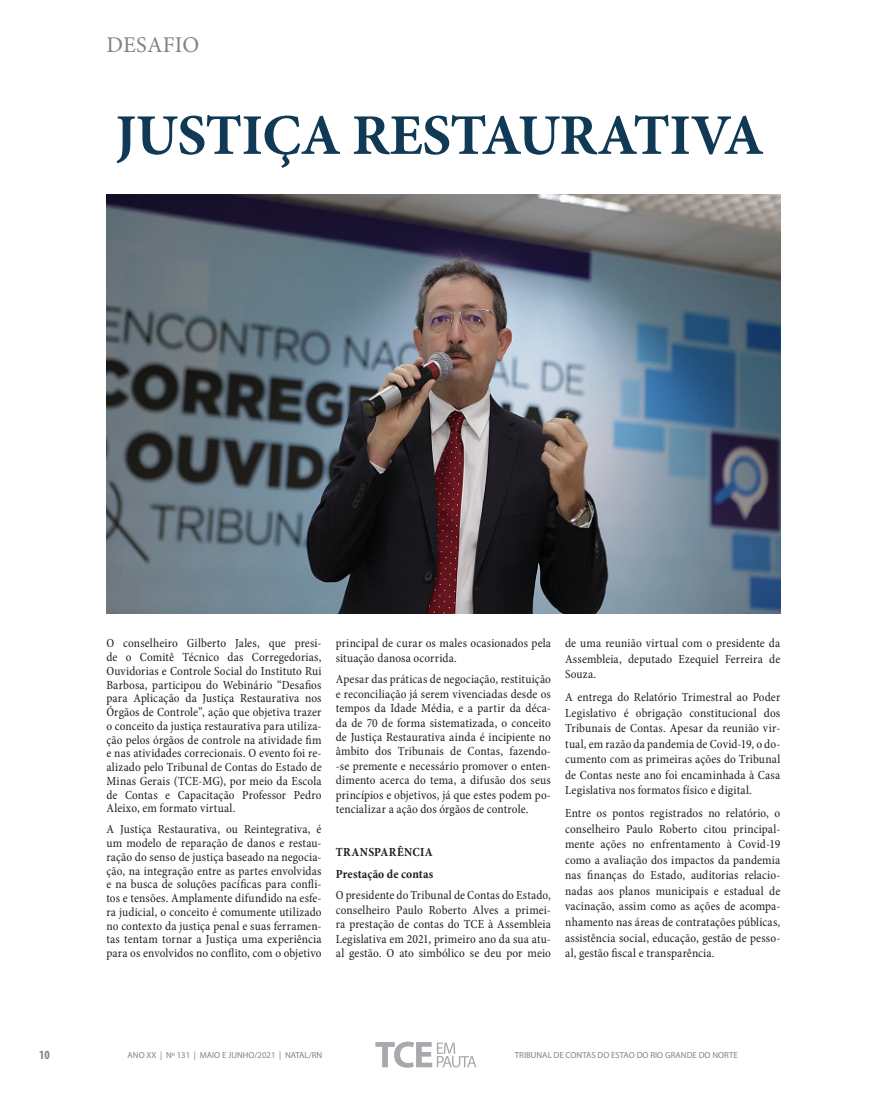
<style>
.page{position:relative;width:869px;height:1099px;background:#fff}
.page>*{position:absolute;margin:0;border:0;box-sizing:border-box;transform-origin:0 0}
.t1{font:700 57.5px "Minion Pro";letter-spacing:-.01em;color:#0f3955}
.t2{font:22.5px "Minion Pro";letter-spacing:.01em;color:#808285}
.PARÁGRAFO_COMUM{font:condensed 12.5px/13.8px "Minion Pro";letter-spacing:.01em;color:#231f20;text-align:justify}
.PARÁGRAFO_COMUM-2{font:700 condensed 12.5px "Minion Pro";letter-spacing:.015em;color:#231f20}
.t3{font:700 condensed 12.5px "Myriad Pro";color:#808285}
.t4{font:8.75px "Myriad Pro";color:#808285}
</style>
<div class="page">
<svg style="left:375px;top:1041px;width:101px;height:26px"></svg>
<img style="left:106px;top:195px;width:674px;height:418px">
<p class="t2" style="left:106px;top:30px;width:94px">DESAFIO</p>
<p class="t1" style="left:115px;top:95px;width:650px">JUSTIÇA RESTAURATIVA</p>
<p class="PARÁGRAFO_COMUM" style="left:106px;top:636px;width:216px">O conselheiro Gilberto Jales, que presi&shy;de o Comitê Técnico das Corregedorias, Ouvidorias e Controle Social do Instituto Rui Barbosa, participou do Webinário “Desafios para Aplicação da Justiça Restaurativa nos Órgãos de Controle”, ação que objetiva trazer o conceito da justiça restaurativa para utiliza&shy;ção pelos órgãos de controle na atividade fim e nas atividades correcionais. O evento foi re&shy;alizado pelo Tribunal de Contas do Estado de Minas Gerais (TCE-MG), por meio da Escola de Contas e Capacitação Professor Pedro Aleixo, em formato virtual.</p>
<p class="PARÁGRAFO_COMUM" style="left:106px;top:822px;width:216px">A Justiça Restaurativa, ou Reintegrativa, é um modelo de reparação de danos e restau&shy;ração do senso de justiça baseado na negocia&shy;ção, na integração entre as partes envolvidas e na busca de soluções pacíficas para confli&shy;tos e tensões. Amplamente difundido na esfe&shy;ra judicial, o conceito é comumente utilizado no contexto da justiça penal e suas ferramen&shy;tas tentam tornar a Justiça uma experiência para os envolvidos no conflito, com o objetivo</p>
<p class="PARÁGRAFO_COMUM" style="left:335px;top:636px;width:216px;line-height:14.5px">principal de curar os males ocasionados pela situação danosa ocorrida.</p>
<p class="PARÁGRAFO_COMUM" style="left:335px;top:672px;width:216px;line-height:14.5px">Apesar das práticas de negociação, restituição e reconciliação já serem vivenciadas desde os tempos da Idade Média, e a partir da déca&shy;da de 70 de forma sistematizada, o conceito de Justiça Restaurativa ainda é incipiente no âmbito dos Tribunais de Contas, fazendo--se premente e necessário promover o enten&shy;dimento acerca do tema, a difusão dos seus princípios e objetivos, já que estes podem po&shy;tencializar a ação dos órgãos de controle.</p>
<p class="PARÁGRAFO_COMUM-2" style="left:335px;top:843px;width:98px">TRANSPARÊNCIA</p>
<p class="PARÁGRAFO_COMUM-2" style="left:335px;top:865px;width:99px">Prestação de contas</p>
<p class="PARÁGRAFO_COMUM" style="left:335px;top:888px;width:216px;line-height:14.5px">O presidente do Tribunal de Contas do Estado, conselheiro Paulo Roberto Alves a primei&shy;ra prestação de contas do TCE à Assembleia Legislativa em 2021, primeiro ano da sua atu&shy;al gestão. O ato simbólico se deu por meio</p>
<p class="PARÁGRAFO_COMUM" style="left:565px;top:635px;width:216px;line-height:15.5px">de uma reunião virtual com o presidente da Assembleia, deputado Ezequiel Ferreira de Souza.</p>
<p class="PARÁGRAFO_COMUM" style="left:565px;top:689px;width:216px;line-height:15.5px">A entrega do Relatório Trimestral ao Poder Legislativo é obrigação constitucional dos Tribunais de Contas. Apesar da reunião vir&shy;tual, em razão da pandemia de Covid-19, o do&shy;cumento com as primeiras ações do Tribunal de Contas neste ano foi encaminhada à Casa Legislativa nos formatos físico e digital.</p>
<p class="PARÁGRAFO_COMUM" style="left:565px;top:805px;width:216px;line-height:15.5px">Entre os pontos registrados no relatório, o conselheiro Paulo Roberto citou principal&shy;mente ações no enfrentamento à Covid-19 como a avaliação dos impactos da pandemia nas finanças do Estado, auditorias relacio&shy;nadas aos planos municipais e estadual de vacinação, assim como as ações de acompa&shy;nhamento nas áreas de contratações públicas, assistência social, educação, gestão de pesso&shy;al, gestão fiscal e transparência.</p>
<p class="t3" style="left:39px;top:1047px;width:12px">10</p>
<p class="t4" style="left:127px;top:1049px;width:196px">ANO XX | Nº 131 | MAIO E JUNHO/2021 | NATAL/RN</p>
<p class="t4" style="left:514px;top:1049px;width:224px">TRIBUNAL DE CONTAS DO ESTAO DO RIO GRANDE DO NORTE</p>
</div>
